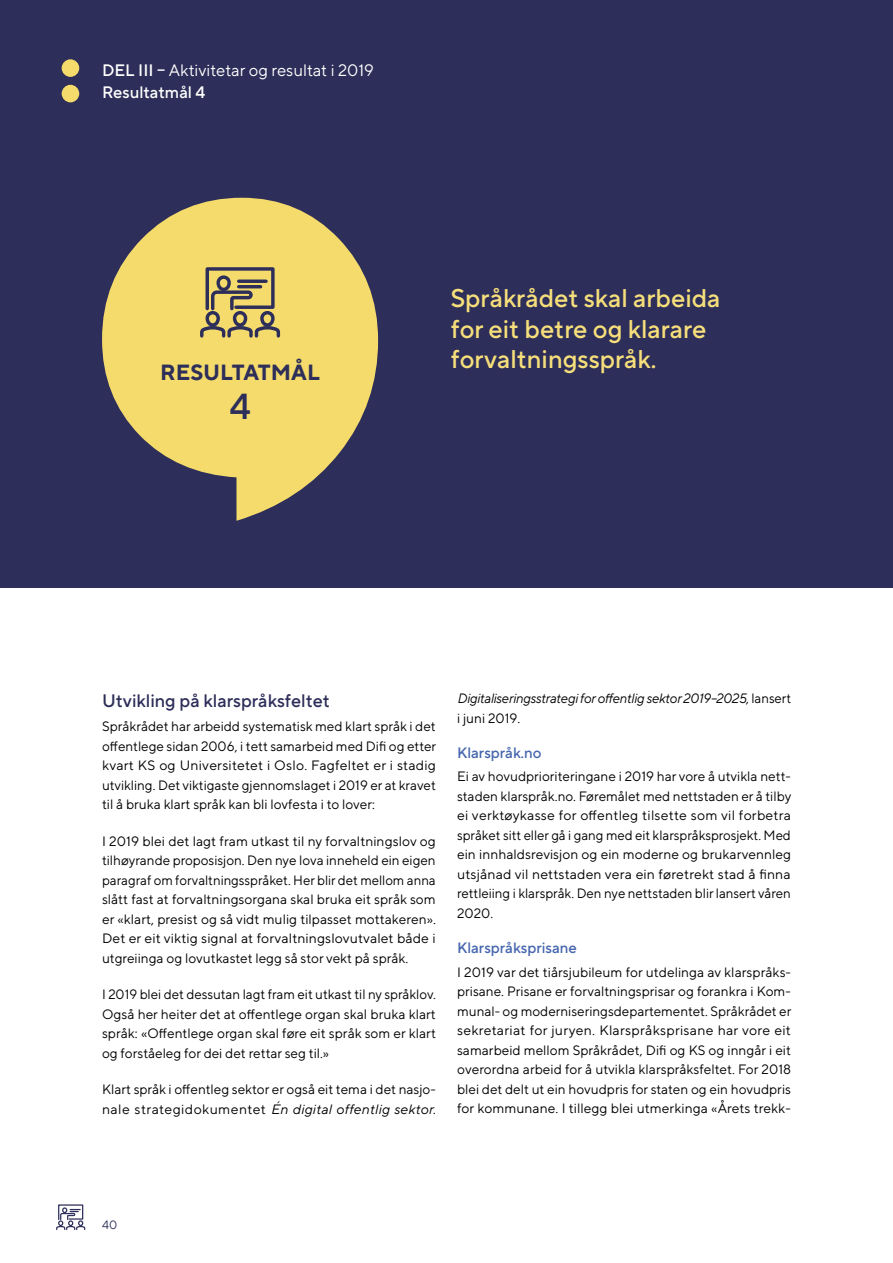
<style>
.page{position:relative;width:893px;height:1263px;background:#fff}
.page>*{position:absolute;margin:0;border:0;box-sizing:border-box;transform-origin:0 0}
.t1{font:500 36px "TT Norms Pro";color:#2d2e59}
.t2{font:500 25.5px/30.6px "TT Norms Pro";color:#f6df7b}
.t3{font:700 21.9px "TT Norms Pro";color:#2d2e59}
.t4{font:500 18px "TT Norms Pro";color:#2d2e59}
.t5{font:16.5px/22.5px "TT Norms Pro";color:#fff}
.t6{font:500 15px "TT Norms Pro";color:#4565ad}
.t7{font:13.5px/19.5px "TT Norms Pro";color:#000;text-align:justify}
.t8{font:italic 13.5px/19.5px "TT Norms Pro";letter-spacing:-.02em;color:#000}
.t9{font:12px "TT Norms Pro";color:#2d2e59}
.s1{font-weight:500}
.s2{font-style:italic}
.s3{font-style:normal}
</style>
<div class="page">
<div style="left:0;top:0;width:893px;height:587px;background:#2d2e59"></div>
<svg style="left:56px;top:1204px;width:30px;height:26px"></svg>
<svg style="left:102px;top:198px;width:276px;height:323px;fill:#f4db6c"></svg>
<svg style="left:198px;top:265px;width:84px;height:74px"></svg>
<div style="left:62px;top:85px;width:17px;height:17px;background:#f4db6c;border-radius:50%"></div>
<div style="left:62px;top:59px;width:17px;height:18px;background:#f4db6c;border-radius:50%"></div>
<p class="t5" style="left:102px;top:58px;width:273px"><span class="s1">DEL III –</span> Aktivitetar og resultat i 2019<br><span class="s1">Resultatmål 4</span></p>
<h3 class="t3" style="left:160px;top:357px;width:161px">RESULTATMÅL</h3>
<h1 class="t1" style="left:229px;top:383px;width:23px">4</h1>
<h2 class="t2" style="left:451px;top:282px;width:271px">Språkrådet skal arbeida for eit betre og klarare forvaltningsspråk.</h2>
<h3 class="t4" style="left:102px;top:689px;width:229px">Utvikling på klarspråksfeltet</h3>
<p class="t7" style="left:102px;top:716px;width:336px">Språkrådet har arbeidd systematisk med klart språk i det offentlege sidan 2006, i tett samarbeid med Difi og etter kvart KS og Universitetet i Oslo. Fagfeltet er i stadig utvikling. Det viktigaste gjennomslaget i 2019 er at kravet til å bruka klart språk kan bli lovfesta i to lover:</p>
<p class="t7" style="left:102px;top:831px;width:335px">I 2019 blei det lagt fram utkast til ny forvaltningslov og tilhøyrande proposisjon. Den nye lova inneheld ein eigen paragraf om forvaltningsspråket. Her blir det mellom anna slått fast at forvaltningsorgana skal bruka eit språk som er «klart, presist og så vidt mulig tilpasset mottakeren».<br>Det er eit viktig signal at forvaltningslovutvalet både i utgreiinga og lovutkastet legg så stor vekt på språk.</p>
<p class="t7" style="left:102px;top:984px;width:335px">I 2019 blei det dessutan lagt fram eit utkast til ny språklov.<br>Også her heiter det at offentlege organ skal bruka klart språk: «Offentlege organ skal føre eit språk som er klart og forståeleg for dei det rettar seg til.»</p>
<p class="t7" style="left:102px;top:1079px;width:335px">Klart språk i offentleg sektor er også eit tema i det nasjo&shy;nale strategidokumentet <span class="s2">Én digital offentlig sektor.</span></p>
<p class="t8" style="left:457px;top:688px;width:335px">Digitaliseringsstrategi for offentlig sektor 2019–2025<span class="s3">, lansert i juni 2019.</span></p>
<p class="t6" style="left:457px;top:743px;width:86px">Klarspråk.no</p>
<p class="t7" style="left:457px;top:766px;width:336px">Ei av hovudprioriteringane i 2019 har vore å utvikla nett&shy;staden klarspråk.no. Føremålet med nettstaden er å tilby ei verktøykasse for offentleg tilsette som vil forbetra språket sitt eller gå i gang med eit klarspråksprosjekt. Med ein innhaldsrevisjon og ein moderne og brukarvennleg utsjånad vil nettstaden vera ein føretrekt stad å finna rettleiing i klarspråk. Den nye nettstaden blir lansert våren 2020.</p>
<p class="t6" style="left:457px;top:938px;width:121px">Klarspråksprisane</p>
<p class="t7" style="left:457px;top:962px;width:336px">I 2019 var det tiårsjubileum for utdelinga av klarspråks&shy;prisane. Prisane er forvaltningsprisar og forankra i Kom&shy;munal- og moderniseringsdepartementet. Språkrådet er sekretariat for juryen. Klarspråksprisane har vore eit samarbeid mellom Språkrådet, Difi og KS og inngår i eit overordna arbeid for å utvikla klarspråksfeltet. For 2018 blei det delt ut ein hovudpris for staten og ein hovudpris for kommunane. I tillegg blei utmerkinga «Årets trekk-</p>
<p class="t9" style="left:102px;top:1217px;width:17px">40</p>
</div>
